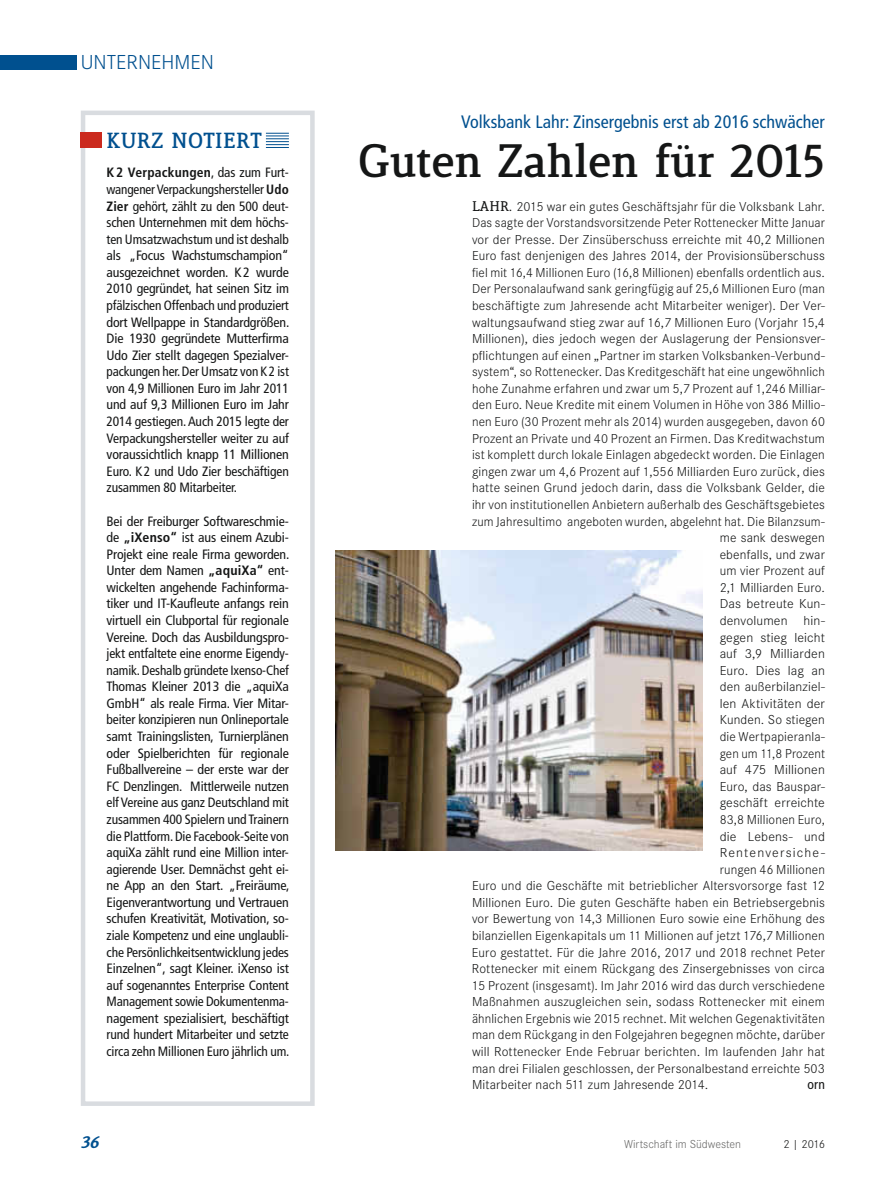
<style>
.page{position:relative;width:893px;height:1191px;background:#fff}
.page>*{position:absolute;margin:0;border:0;box-sizing:border-box;transform-origin:0 0}
.t1{font:800 45px "Lenga";color:#151616}
.t2{font:300 21px "Corporate S";color:#00508f}
.t3{font:800 21px "Lenga";letter-spacing:.02em;color:#00508f}
.t4{font:condensed 18px "Frutiger";color:#00508f}
.t5{font:italic 900 16.5px "Lenga";color:#00508f}
.t6{font:300 13.5px "Corporate S";letter-spacing:.01em;color:#151616}
.t7{font:condensed 13.5px/16.5px "Frutiger";letter-spacing:-.01em;color:#151616;text-align:justify}
.t8{font:300 13.5px "Corporate S";letter-spacing:.01em;color:#151616;scale:1.04 1}
.t9{font:300 12px "Corporate S";color:#686867}
.t10{font:300 12px "Corporate S";color:#151616}
.s1{font-weight:700}
.s2{font-family:"Lenga";font-weight:700}
</style>
<div class="page">
<div style="left:0;top:55px;width:77px;height:14px;background:#00508f"></div>
<hr style="left:132px;top:133px;width:157px;height:1px;background:#00508f">
<hr style="left:132px;top:136px;width:157px;height:1px;background:#00508f">
<hr style="left:132px;top:138px;width:157px;height:1px;background:#00508f">
<hr style="left:132px;top:141px;width:157px;height:1px;background:#00508f">
<hr style="left:132px;top:144px;width:157px;height:1px;background:#00508f">
<hr style="left:132px;top:147px;width:157px;height:1px;background:#00508f">
<div style="left:107px;top:131px;width:159px;height:18px;background:#fff"></div>
<div style="left:81px;top:111px;width:234px;height:995px;border:4px solid #d9dce0"></div>
<div style="left:81px;top:132px;width:21px;height:16px;background:#cb2a1e"></div>
<img style="left:336px;top:550px;width:367px;height:300px">
<h2 class="t2" style="left:81px;top:51px;width:135px">Unternehmen</h2>
<h2 class="t3" style="left:107px;top:130px;width:157px">Kurz Notiert</h2>
<p class="t7" style="left:107px;top:164px;width:184px"><span class="s1">K2 Verpackungen</span>, das zum Furt&shy;wangener Verpackungshersteller <span class="s1">Udo Zier</span> gehört, zählt zu den 500 deut&shy;schen Unternehmen mit dem höchs&shy;ten Umsatzwachstum und ist deshalb als „Focus Wachstumschampion“ ausgezeichnet worden. K2 wurde 2010 gegründet, hat seinen Sitz im pfälzischen Offenbach und produziert dort Wellpappe in Standardgrößen.<br>Die 1930 gegründete Mutterfirma Udo Zier stellt dagegen Spezialver&shy;packungen her. Der Umsatz von K2 ist von 4,9 Millionen Euro im Jahr 2011 und auf 9,3 Millionen Euro im Jahr 2014 gestiegen. Auch 2015 legte der Verpackungshersteller weiter zu auf voraussichtlich knapp 11 Millionen Euro. K2 und Udo Zier beschäftigen zusammen 80 Mitarbeiter.</p>
<p class="t7" style="left:107px;top:512px;width:184px">Bei der Freiburger Softwareschmie&shy;de <span class="s1">„iXenso“</span> ist aus einem Azubi-Projekt eine reale Firma geworden.<br>Unter dem Namen <span class="s1">„aquiXa“</span> ent&shy;wickelten angehende Fachinforma&shy;tiker und IT-Kaufleute anfangs rein virtuell ein Clubportal für regionale Vereine. Doch das Ausbildungspro&shy;jekt entfaltete eine enorme Eigendy&shy;namik. Deshalb gründete Ixenso-Chef Thomas Kleiner 2013 die „aquiXa GmbH“ als reale Firma. Vier Mitar&shy;beiter konzipieren nun Onlineportale samt Trainingslisten, Turnierplänen oder Spielberichten für regionale Fußballvereine – der erste war der FC Denzlingen. Mittlerweile nutzen elf Vereine aus ganz Deutschland mit zusammen 400 Spielern und Trainern die Plattform. Die Facebook-Seite von aquiXa zählt rund eine Million inter&shy;agierende User. Demnächst geht ei&shy;ne App an den Start. „Freiräume, Eigenverantwortung und Vertrauen schufen Kreativität, Motivation, so&shy;ziale Kompetenz und eine unglaubli&shy;che Persönlichkeitsentwicklung jedes Einzelnen“, sagt Kleiner. iXenso ist auf sogenanntes Enterprise Content Management sowie Dokumentenma&shy;nagement spezialisiert, beschäftigt rund hundert Mitarbeiter und setzte circa zehn Millionen Euro jährlich um.</p>
<h3 class="t4" style="left:461px;top:111px;width:365px">Volksbank Lahr: Zinsergebnis erst ab 2016 schwächer</h3>
<h1 class="t1" style="left:359px;top:139px;width:468px">Guten Zahlen für 2015</h1>
<p class="t6" style="left:472px;top:198px;width:354px"><span class="s2">Lahr.</span> 2015 war ein gutes Geschäftsjahr für die Volksbank Lahr.</p>
<p class="t6" style="left:472px;top:215px;width:354px">Das sagte der Vorstandsvorsitzende Peter Rottenecker M itte Januar</p>
<p class="t6" style="left:472px;top:232px;width:354px">vor der Presse. Der Zinsüberschuss erreichte mit 40,2 M illionen</p>
<p class="t6" style="left:472px;top:248px;width:354px">Euro fast denjenigen des Jahres 2014, der Provisionsüberschuss</p>
<p class="t6" style="left:472px;top:265px;width:354px">fiel mit 16,4 M illionen Euro (16,8 M illionen) ebenfalls ordentlich aus.</p>
<p class="t6" style="left:472px;top:281px;width:354px">Der Personalaufwand sank geringfügig auf 25,6 M illionen Euro (man</p>
<p class="t6" style="left:472px;top:298px;width:354px">beschäftigte zum Jahresende acht M itarbeiter weniger). Der Ver-</p>
<p class="t6" style="left:472px;top:314px;width:354px">waltungsaufwand stieg zwar auf 16,7 M illionen Euro (Vorjahr 15,4</p>
<p class="t6" style="left:472px;top:331px;width:354px">M illionen), dies jedoch wegen der Auslagerung der Pensionsver-</p>
<p class="t6" style="left:472px;top:348px;width:354px">pflichtungen auf einen „Partner im starken Volksbanken-Verbund-</p>
<p class="t6" style="left:472px;top:364px;width:354px">system“, so Rottenecker. Das Kreditgeschäft hat eine ungewöhnlich</p>
<p class="t6" style="left:472px;top:381px;width:354px">hohe Zunahme erfahren und zwar um 5,7 Prozent auf 1,246 Milliar-</p>
<p class="t6" style="left:472px;top:397px;width:354px">den Euro. Neue Kredite mit einem Volumen in Höhe von 386 Millio-</p>
<p class="t6" style="left:472px;top:414px;width:354px">nen Euro (30 Prozent mehr als 2014) wurden ausgegeben, davon 60</p>
<p class="t6" style="left:472px;top:430px;width:354px">Prozent an Private und 40 Prozent an Firmen. Das Kreditwachstum</p>
<p class="t6" style="left:472px;top:447px;width:354px">ist komplett durch lokale Einlagen abgedeckt worden. Die Einlagen</p>
<p class="t6" style="left:472px;top:464px;width:354px">gingen zwar um 4,6 Prozent auf 1,556 M illiarden Euro zurück, dies</p>
<p class="t6" style="left:472px;top:480px;width:354px">hatte seinen Grund jedoch darin, dass die Volksbank Gelder, die</p>
<p class="t6" style="left:472px;top:497px;width:354px">ihr von institutionellen Anbietern außerhalb des Geschäftsgebietes</p>
<p class="t6" style="left:472px;top:513px;width:354px">zum Jahresultimo angeboten wurden, abgelehnt hat. Die Bilanzsum-</p>
<p class="t6" style="left:720px;top:530px;width:107px">me sank deswegen</p>
<p class="t6" style="left:720px;top:546px;width:107px">ebenfalls, und zwar</p>
<p class="t6" style="left:720px;top:563px;width:107px">um vier Prozent auf</p>
<p class="t6" style="left:720px;top:580px;width:107px">2,1 M illiarden Euro.</p>
<p class="t8" style="left:720px;top:596px;width:103px">Das betreute Kun-</p>
<p class="t8" style="left:720px;top:613px;width:103px">denvolumen hin-</p>
<p class="t8" style="left:720px;top:629px;width:103px">gegen stieg leicht</p>
<p class="t8" style="left:720px;top:646px;width:103px">auf 3,9 M illiarden</p>
<p class="t8" style="left:720px;top:662px;width:103px">Euro. Dies lag an</p>
<p class="t6" style="left:720px;top:679px;width:107px">den außerbilanziel-</p>
<p class="t8" style="left:720px;top:696px;width:103px">len Aktivitäten der</p>
<p class="t6" style="left:720px;top:712px;width:107px">Kunden. So stiegen</p>
<p class="t6" style="left:720px;top:729px;width:107px">die Wertpapieranla-</p>
<p class="t6" style="left:720px;top:745px;width:107px">gen um 11,8 Prozent</p>
<p class="t8" style="left:720px;top:762px;width:103px">auf 475 M illionen</p>
<p class="t6" style="left:720px;top:778px;width:107px">Euro, das Bauspar-</p>
<p class="t8" style="left:720px;top:795px;width:103px">geschäft erreichte</p>
<p class="t6" style="left:720px;top:812px;width:107px">83,8 Millionen Euro,</p>
<p class="t8" style="left:720px;top:828px;width:103px">die Lebens- und</p>
<p class="t8" style="left:720px;top:845px;width:103px">Rentenversiche-</p>
<p class="t6" style="left:720px;top:861px;width:107px">rungen 46 M illionen</p>
<p class="t6" style="left:472px;top:878px;width:354px">Euro und die Geschäfte mit betrieblicher Altersvorsorge fast 12</p>
<p class="t6" style="left:472px;top:894px;width:354px">M illionen Euro. Die guten Geschäfte haben ein Betriebsergebnis</p>
<p class="t6" style="left:472px;top:911px;width:354px">vor Bewertung von 14,3 M illionen Euro sowie eine Erhöhung des</p>
<p class="t6" style="left:472px;top:928px;width:354px">bilanziellen Eigenkapitals um 11 M illionen auf jetzt 176,7 M illionen</p>
<p class="t6" style="left:472px;top:944px;width:354px">Euro gestattet. Für die Jahre 2016, 2017 und 2018 rechnet Peter</p>
<p class="t6" style="left:472px;top:961px;width:354px">Rottenecker mit einem Rückgang des Zinsergebnisses von circa</p>
<p class="t6" style="left:472px;top:977px;width:354px">15 Prozent (insgesamt). Im Jahr 2016 wird das durch verschiedene</p>
<p class="t6" style="left:472px;top:994px;width:354px">Maßnahmen auszugleichen sein, sodass Rottenecker mit einem</p>
<p class="t6" style="left:472px;top:1010px;width:354px">ähnlichen Ergebnis wie 2015 rechnet. M it welchen Gegenaktivitäten</p>
<p class="t6" style="left:472px;top:1027px;width:354px">man dem Rückgang in den Folgejahren begegnen möchte, darüber</p>
<p class="t6" style="left:472px;top:1044px;width:354px">will Rottenecker Ende Februar berichten. Im laufenden Jahr hat</p>
<p class="t6" style="left:472px;top:1060px;width:354px">man drei Filialen geschlossen, der Personalbestand erreichte 503</p>
<p class="t6" style="left:472px;top:1077px;width:238px">M itarbeiter nach 511 zum Jahresende 2014.</p>
<p class="t7" style="left:807px;top:1076px;width:19px">orn</p>
<p class="t5" style="left:81px;top:1134px;width:20px">36</p>
<p class="t9" style="left:624px;top:1137px;width:119px">Wirtschaft im Südwesten</p>
<p class="t10" style="left:783px;top:1137px;width:43px">2 | 2016</p>
</div>
